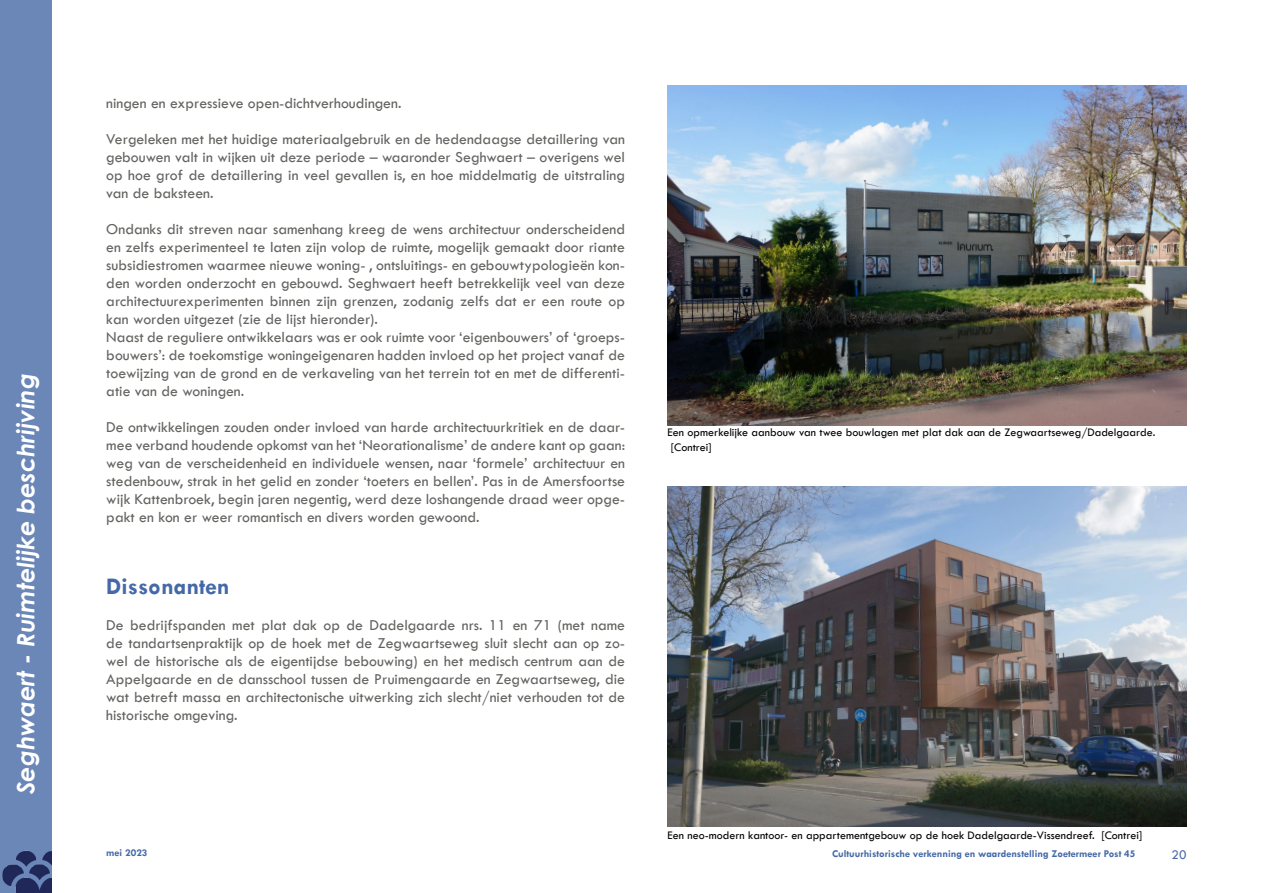
<style>
.page{position:relative;width:1263px;height:893px;background:#fff}
.page>*{position:absolute;margin:0;border:0;box-sizing:border-box;transform-origin:0 0}
.t1{font:italic 700 24px "Century Gothic";color:#fff}
.t2{font:700 24px "Tw Cen";color:#4569a7}
.t3{font:500 15.75px/18px "Tw Cen";color:#626460;text-align:justify}
.t4{font:500 13.5px "Tw Cen";color:#4569a7}
.t5{font:500 12px/14.4px "Tw Cen";color:#000}
.t6{font:700 10.5px "Tw Cen";color:#4569a7}
</style>
<div class="page">
<div style="left:0;top:0;width:51px;height:893px;background:#6a87b8"></div>
<img style="left:2px;top:850px;width:49px;height:43px">
<img style="left:668px;top:486px;width:518px;height:340px">
<img style="left:668px;top:85px;width:518px;height:340px">
<h1 class="t1" style="left:8px;top:794px;width:422px;rotate:-90deg">Seghwaert - Ruimtelijke beschrijving</h1>
<p class="t3" style="left:106px;top:94px;width:297px">ningen en expressieve open-dichtverhoudingen.</p>
<p class="t3" style="left:106px;top:130px;width:520px">Vergeleken met het huidige materiaalgebruik en de hedendaagse detaillering van gebouwen valt in wijken uit deze periode – waaronder Seghwaert – overigens wel op hoe grof de detaillering in veel gevallen is, en hoe middelmatig de uitstraling van de baksteen.</p>
<p class="t3" style="left:106px;top:220px;width:520px;text-align:left">Ondanks dit streven naar samenhang kreeg de wens architectuur onderscheidend en zelfs experimenteel te laten zijn volop de ruimte, mogelijk gemaakt door riante subsidiestromen waarmee nieuwe woning- , ontsluitings- en gebouwtypologieën kon&shy;den worden onderzocht en gebouwd. Seghwaert heeft betrekkelijk veel van deze architectuurexperimenten binnen zijn grenzen, zodanig zelfs dat er een route op kan worden uitgezet (zie de lijst hieronder).<br>Naast de reguliere ontwikkelaars was er ook ruimte voor ‘eigenbouwers’ of ‘groeps&shy;bouwers’: de toekomstige woningeigenaren hadden invloed op het project vanaf de toewijzing van de grond en de verkaveling van het terrein tot en met de differenti&shy;atie van de woningen.</p>
<p class="t3" style="left:106px;top:418px;width:520px">De ontwikkelingen zouden onder invloed van harde architectuurkritiek en de daar&shy;mee verband houdende opkomst van het ‘Neorationalisme’ de andere kant op gaan: weg van de verscheidenheid en individuele wensen, naar ‘formele’ architectuur en stedenbouw, strak in het gelid en zonder ‘toeters en bellen’. Pas in de Amersfoortse wijk Kattenbroek, begin jaren negentig, werd deze loshangende draad weer opge&shy;pakt en kon er weer romantisch en divers worden gewoond.</p>
<h1 class="t2" style="left:106px;top:572px;width:125px">Dissonanten</h1>
<p class="t3" style="left:106px;top:616px;width:520px">De bedrijfspanden met plat dak op de Dadelgaarde nrs. 11 en 71 (met name de tandartsenpraktijk op de hoek met de Zegwaartseweg sluit slecht aan op zo&shy;wel de historische als de eigentijdse bebouwing) en het medisch centrum aan de Appelgaarde en de dansschool tussen de Pruimengaarde en Zegwaartseweg, die wat betreft massa en architectonische uitwerking zich slecht/niet verhouden tot de historische omgeving.</p>
<p class="t5" style="left:668px;top:425px;width:489px">Een opmerkelijke aanbouw van twee bouwlagen met plat dak aan de Zegwaartseweg/Dadelgaarde. [Contrei]</p>
<p class="t5" style="left:668px;top:828px;width:476px">Een neo-modern kantoor- en appartementgebouw op de hoek Dadelgaarde-Vissendreef. [Contrei]</p>
<p class="t6" style="left:106px;top:846px;width:43px">mei 2023</p>
<p class="t6" style="left:832px;top:847px;width:305px">Cultuurhistorische verkenning en waardenstelling Zoetermeer Post 45</p>
<p class="t4" style="left:1171px;top:847px;width:16px">20</p>
</div>
